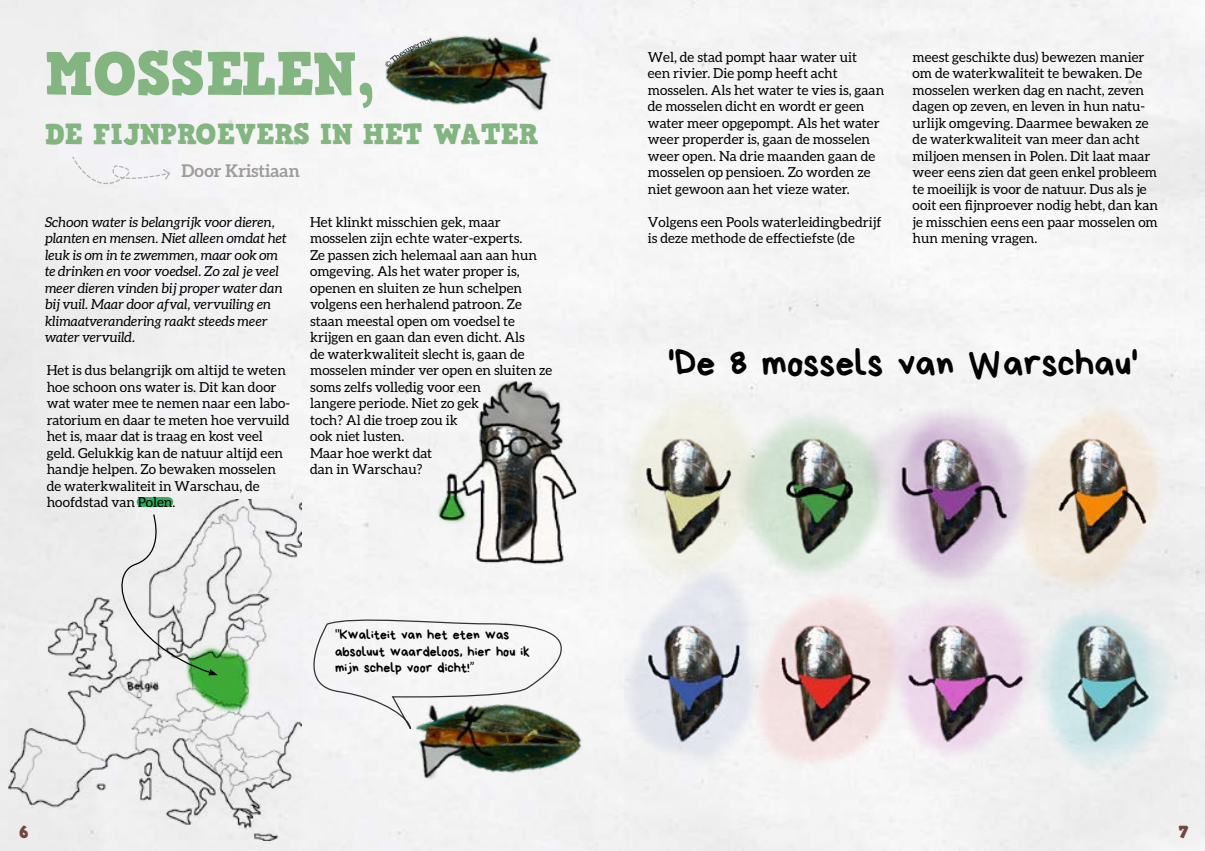
<style>
.page{position:relative;width:1205px;height:851px;background:#fff}
.page>*{position:absolute;margin:0;border:0;box-sizing:border-box;transform-origin:0 0}
.t1{font:60px "HVD Comic Serif Pro";color:#83b581}
.t2{font:37.5px "Bryndan Write";color:#000}
.t3{font:28.75px "HVD Comic Serif Pro";color:#83b581}
.t4{font:700 17.5px "Aleo";color:#9f9c9b}
.t5{font:17.5px "HVD Comic Serif Pro";color:#734741}
.t6{font:13.75px/16.5px "Aleo";color:#000}
.t7{font:italic 13.75px/16.5px "Aleo";color:#000}
.t8{font:13.75px/16.5px "Bryndan Write";color:#000}
.s1{font-family:"Aleo"}
</style>
<div class="page">
<div style="left:0;top:0;width:1205px;height:850px;background:#f4f4f4"></div>
<div style="left:142px;top:497px;width:26px;height:10px;background:#2fac60"></div>
<svg style="left:72px;top:156px;width:99px;height:33px"></svg>
<img style="left:366px;top:322px;width:237px;height:273px">
<img style="left:9px;top:500px;width:292px;height:340px">
<img style="left:366px;top:0;width:258px;height:137px">
<img style="left:341px;top:649px;width:258px;height:156px">
<svg style="left:302px;top:615px;width:261px;height:117px"></svg>
<img style="left:622px;top:273px;width:553px;height:415px">
<img style="left:624px;top:458px;width:559px;height:392px">
<svg style="left:104px;top:513px;width:114px;height:162px"></svg>
<svg style="left:384px;top:37px;width:49px;height:31px"></svg>
<h1 class="t1" style="left:45px;top:27px;width:331px">MOSSELEN,</h1>
<h3 class="t3" style="left:45px;top:112px;width:495px">DE FIJNPROEVERS IN HET WATER</h3>
<p class="t4" style="left:182px;top:161px;width:120px">Door Kristiaan</p>
<p class="t7" style="left:45px;top:213px;width:243px">Schoon water is belangrijk voor dieren, planten en mensen. Niet alleen omdat het leuk is om in te zwemmen, maar ook om te drinken en voor voedsel. Zo zal je veel meer dieren vinden bij proper water dan bij vuil. Maar door afval, vervuiling en klimaatverandering raakt steeds meer water vervuild.</p>
<p class="t6" style="left:47px;top:362px;width:245px">Het is dus belangrijk om altijd te weten hoe schoon ons water is. Dit kan door wat water mee te nemen naar een labo&shy;ratorium en daar te meten hoe vervuild het is, maar dat is traag en kost veel geld. Gelukkig kan de natuur altijd een handje helpen. Zo bewaken mosselen de waterkwaliteit in Warschau, de hoofdstad van Polen.</p>
<p class="t6" style="left:310px;top:213px;width:244px">Het klinkt misschien gek, maar mosselen zijn echte water-experts.<br>Ze passen zich helemaal aan aan hun omgeving. Als het water proper is, openen en sluiten ze hun schelpen volgens een herhalend patroon. Ze staan meestal open om voedsel te krijgen en gaan dan even dicht. Als<br>de waterkwaliteit slecht is, gaan de mosselen minder ver open en sluiten ze soms zelfs volledig voor een<br>langere periode. Niet zo gek<br>toch? Al die troep zou ik<br>ook niet lusten.<br>Maar hoe werkt dat<br>dan in Warschau?</p>
<p class="t8" style="left:335px;top:627px;width:196px"><span class="s1">"</span>Kwaliteit van het eten was absoluut waardeloos, hier hou ik mijn schelp voor dicht!<span class="s1">”</span></p>
<p class="t6" style="left:648px;top:48px;width:238px">Wel, de stad pompt haar water uit<br>een rivier. Die pomp heeft acht mosselen. Als het water te vies is, gaan de mosselen dicht en wordt er geen water meer opgepompt. Als het water weer properder is, gaan de mosselen weer open. Na drie maanden gaan de mosselen op pensioen. Zo worden ze niet gewoon aan het vieze water.</p>
<p class="t6" style="left:648px;top:213px;width:235px">Volgens een Pools waterleidingbedrijf is deze methode de effectiefste (de</p>
<p class="t6" style="left:912px;top:48px;width:247px">meest geschikte dus) bewezen manier om de waterkwaliteit te bewaken. De mosselen werken dag en nacht, zeven dagen op zeven, en leven in hun natu&shy;urlijk omgeving. Daarmee bewaken ze de waterkwaliteit van meer dan acht miljoen mensen in Polen. Dit laat maar weer eens zien dat geen enkel probleem te moeilijk is voor de natuur. Dus als je ooit een fijnproever nodig hebt, dan kan je misschien eens een paar mosselen om hun mening vragen.</p>
<h2 class="t2" style="left:668px;top:344px;width:471px">'De 8 mossels van Warschau'</h2>
<p class="t5" style="left:19px;top:817px;width:11px">6</p>
<p class="t5" style="left:1178px;top:817px;width:12px">7</p>
</div>
